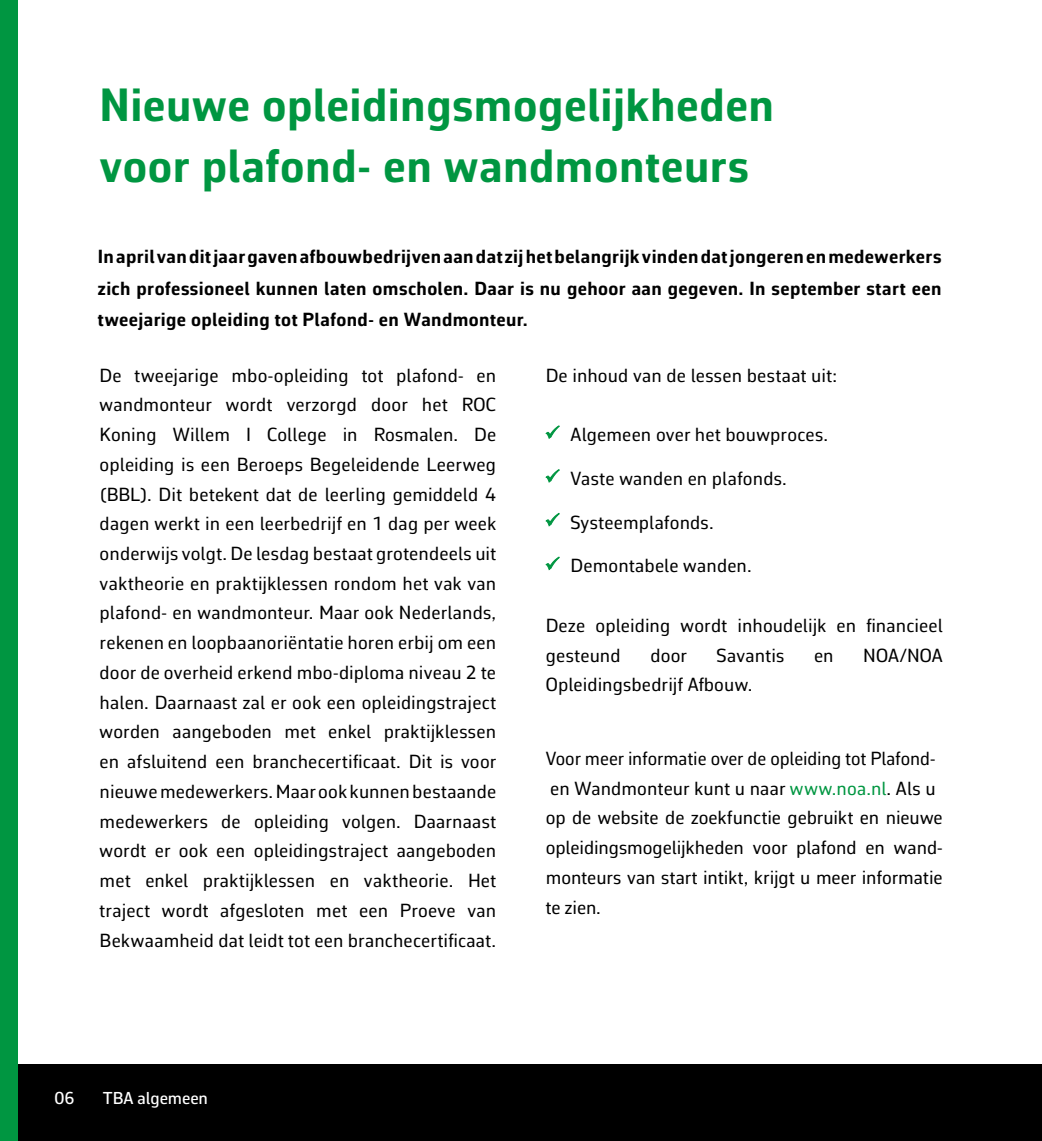
<style>
.page{position:relative;width:1042px;height:1141px;background:#fff}
.page>*{position:absolute;margin:0;border:0;box-sizing:border-box;transform-origin:0 0}
.t1{font:700 47.25px/61.2px "Corbeau Pro";letter-spacing:.015em;color:#009641}
.t2{font:19.25px/29.8px "Corbeau Pro";letter-spacing:.005em;color:#000}
.t3{font:700 19.25px/31.5px "Corbeau Pro";letter-spacing:.02em;color:#000;text-align:justify}
.t4{font:500 17.5px "Corbeau Pro";color:#fff}
.s1{color:#009641}
</style>
<div class="page">
<div style="left:0;top:1064px;width:1042px;height:77px;background:#000"></div>
<div style="left:0;top:0;width:17px;height:1141px;background:#009641"></div>
<svg style="left:545px;top:425px;width:15px;height:14px"></svg>
<svg style="left:545px;top:469px;width:15px;height:14px"></svg>
<svg style="left:545px;top:513px;width:15px;height:14px"></svg>
<svg style="left:545px;top:557px;width:15px;height:14px"></svg>
<h1 class="t1" style="left:100px;top:74px;width:676px">Nieuwe opleidingsmogelijkheden voor plafond- en wandmonteurs</h1>
<p class="t3" style="left:98px;top:241px;width:845px">In april van dit jaar gaven afbouwbedrijven aan dat zij het belangrijk vinden dat jongeren en medewerkers zich professioneel kunnen laten omscholen. Daar is nu gehoor aan gegeven. In september start een tweejarige opleiding tot Plafond- en Wandmonteur.</p>
<p class="t2" style="left:100px;top:360px;width:398px;text-align:justify">De tweejarige mbo-opleiding tot plafond- en wandmonteur wordt verzorgd door het ROC Koning Willem I College in Rosmalen. De opleiding is een Beroeps Begeleidende Leerweg (BBL). Dit betekent dat de leerling gemiddeld 4 dagen werkt in een leerbedrijf en 1 dag per week onderwijs volgt. De lesdag bestaat grotendeels uit vaktheorie en praktijklessen rondom het vak van plafond- en wandmonteur. Maar ook Nederlands, rekenen en loopbaanoriëntatie horen erbij om een door de overheid erkend mbo-diploma niveau 2 te halen. Daarnaast zal er ook een opleidingstraject worden aangeboden met enkel praktijklessen en afsluitend een branchecertificaat. Dit is voor nieuwe medewerkers. Maar ook kunnen bestaande medewerkers de opleiding volgen. Daarnaast wordt er ook een opleidingstraject aangeboden met enkel praktijklessen en vaktheorie. Het traject wordt afgesloten met een Proeve van Bekwaamheid dat leidt tot een branchecertificaat.</p>
<p class="t2" style="left:546px;top:360px;width:293px">De inhoud van de lessen bestaat uit:</p>
<p class="t2" style="left:570px;top:419px;width:259px">Algemeen over het bouwproces.</p>
<p class="t2" style="left:570px;top:463px;width:218px">Vaste wanden en plafonds.</p>
<p class="t2" style="left:570px;top:507px;width:145px">Systeemplafonds.</p>
<p class="t2" style="left:570px;top:551px;width:183px">Demontabele wanden.</p>
<p class="t2" style="left:546px;top:610px;width:398px">Deze opleiding wordt inhoudelijk en financieel gesteund</p>
<p class="t2" style="left:650px;top:640px;width:38px">door</p>
<p class="t2" style="left:716px;top:640px;width:69px">Savantis</p>
<p class="t2" style="left:814px;top:640px;width:21px">en</p>
<p class="t2" style="left:863px;top:640px;width:81px">NOA/NOA</p>
<p class="t2" style="left:546px;top:670px;width:208px">Opleidingsbedrijf Afbouw.</p>
<p class="t2" style="left:546px;top:743px;width:398px">Voor meer informatie over de opleiding tot Plafond&shy;en Wandmonteur kunt u naar <span class="s1">www.noa.nl</span>. Als u op de website de zoekfunctie gebruikt en nieuwe opleidingsmogelijkheden voor plafond en wand&shy;monteurs van start intikt, krijgt u meer informatie te zien.</p>
<p class="t4" style="left:54px;top:1086px;width:22px">06</p>
<p class="t4" style="left:103px;top:1086px;width:107px">TBA algemeen</p>
</div>
